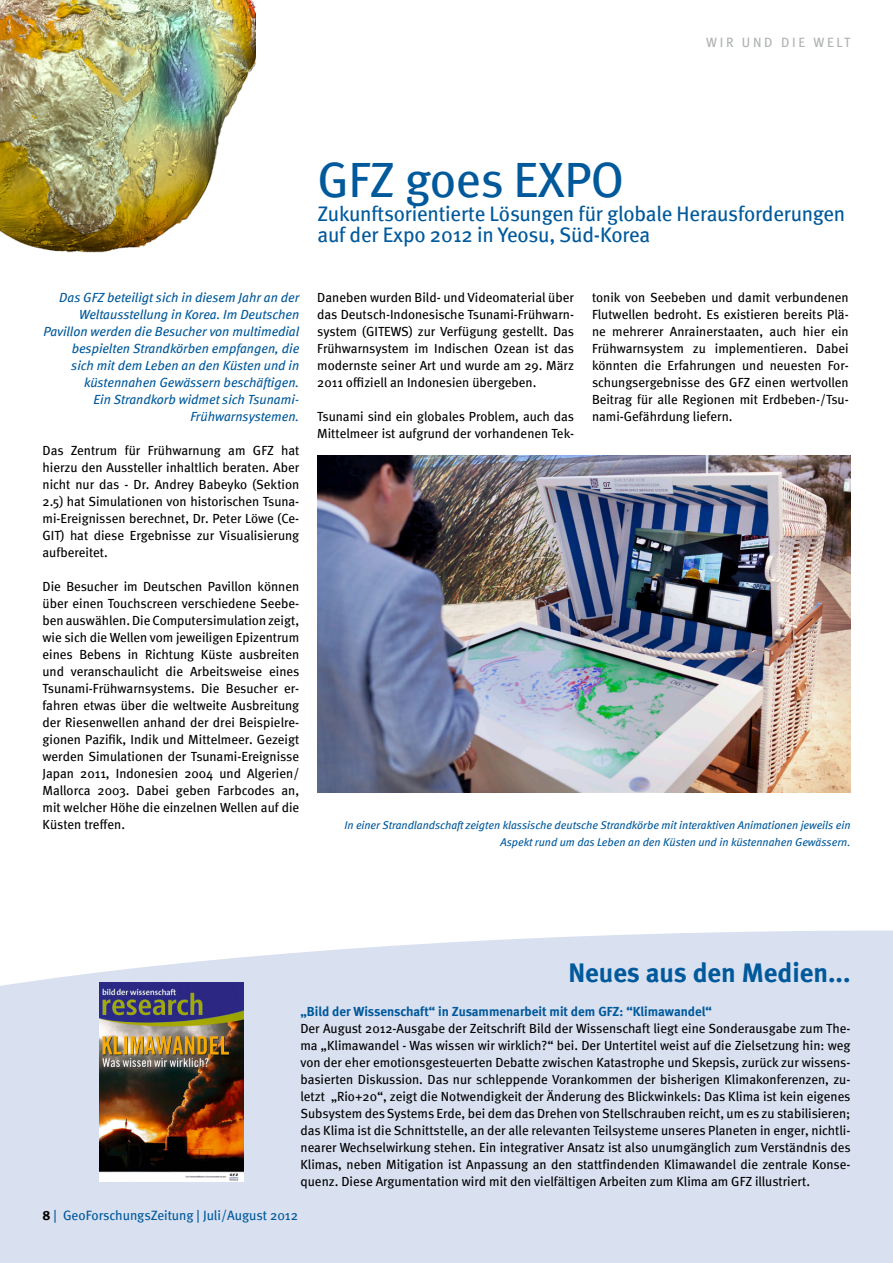
<style>
.page{position:relative;width:893px;height:1263px;background:#fff}
.page>*{position:absolute;margin:0;border:0;box-sizing:border-box;transform-origin:0 0}
.t1{font:49.5px "Meta";letter-spacing:-.01em;color:#00599b}
.t2{font:700 27px "Meta";color:#00599b}
.t3{font:21px/21px "Meta";letter-spacing:-.01em;color:#00599b}
.t4{font:13.5px "Meta";color:#00599b}
.t5{font:13.5px "Meta";letter-spacing:.2em;color:#b0b2b2}
.t6{font:13.2px/17px "Meta";color:#000;text-align:justify}
.t7{font:italic 13.2px/17px "Meta";color:#00599b;text-align:right}
.t8{font:700 13.2px "Meta";color:#00599b}
.t9{font:italic 11.25px/17px "Meta";color:#00599b;text-align:right}
.s1{font-weight:700;color:#000}
</style>
<div class="page">
<svg style="left:0;top:930px;width:893px;height:69px;fill:#d9e0f0"></svg>
<div style="left:0;top:999px;width:893px;height:264px;background:#d9e0f0"></div>
<img style="left:317px;top:455px;width:533px;height:337px">
<img style="left:0;top:0;width:256px;height:253px">
<img style="left:99px;top:982px;width:144px;height:200px">
<p class="t5" style="left:706px;top:34px;width:146px">WIR UND DIE WELT</p>
<h1 class="t1" style="left:317px;top:151px;width:308px">GFZ goes EXPO</h1>
<h3 class="t3" style="left:317px;top:203px;width:529px">Zukunftsorientierte Lösungen für globale Herausforderungen auf der Expo 2012 in Yeosu, Süd-Korea</h3>
<p class="t7" style="left:43px;top:289px;width:258px">Das GFZ beteiligt sich in diesem Jahr an der Weltausstellung in Korea. Im Deutschen Pavillon werden die Besucher von multimedial bespielten Strandkörben empfangen, die<br>sich mit dem Leben an den Küsten und in küstennahen Gewässern beschäftigen.<br>Ein Strandkorb widmet sich Tsunami-Frühwarnsystemen.</p>
<p class="t6" style="left:43px;top:442px;width:258px">Das Zentrum für Frühwarnung am GFZ hat hierzu den Aussteller inhaltlich beraten. Aber nicht nur das - Dr. Andrey Babeyko (Sektion 2.5) hat Simulationen von historischen Tsuna&shy;mi-Ereignissen berechnet, Dr. Peter Löwe (Ce-GIT) hat diese Ergebnisse zur Visualisierung aufbereitet.</p>
<p class="t6" style="left:43px;top:578px;width:258px">Die Besucher im Deutschen Pavillon können über einen Touchscreen verschiedene Seebe&shy;ben auswählen. Die Computersimulation zeigt, wie sich die Wellen vom jeweiligen Epizentrum eines Bebens in Richtung Küste ausbreiten und veranschaulicht die Arbeitsweise eines Tsunami-Frühwarnsystems. Die Besucher er&shy;fahren etwas über die weltweite Ausbreitung der Riesenwellen anhand der drei Beispielre&shy;gionen Pazifik, Indik und Mittelmeer. Gezeigt werden Simulationen der Tsunami-Ereignisse Japan 2011, Indonesien 2004 und Algerien/ Mallorca 2003. Dabei geben Farbcodes an, mit welcher Höhe die einzelnen Wellen auf die Küsten treffen.</p>
<p class="t6" style="left:317px;top:288px;width:258px">Daneben wurden Bild- und Videomaterial über das Deutsch-Indonesische Tsunami-Frühwarn&shy;system (GITEWS) zur Verfügung gestellt. Das Frühwarnsystem im Indischen Ozean ist das modernste seiner Art und wurde am 29. März 2011 offiziell an Indonesien übergeben.</p>
<p class="t6" style="left:317px;top:408px;width:258px">Tsunami sind ein globales Problem, auch das<br>Mittelmeer ist aufgrund der vorhandenen Tek-</p>
<p class="t6" style="left:592px;top:288px;width:258px">tonik von Seebeben und damit verbundenen Flutwellen bedroht. Es existieren bereits Plä&shy;ne mehrerer Anrainerstaaten, auch hier ein Frühwarnsystem zu implementieren. Dabei könnten die Erfahrungen und neuesten For&shy;schungsergebnisse des GFZ einen wertvollen Beitrag für alle Regionen mit Erdbeben-/Tsu&shy;nami-Gefährdung liefern.</p>
<p class="t9" style="left:344px;top:817px;width:508px">In einer Strandlandschaft zeigten klassische deutsche Strandkörbe mit interaktiven Animationen jeweils ein<br>Aspekt rund um das Leben an den Küsten und in küstennahen Gewässern.</p>
<h2 class="t2" style="left:568px;top:957px;width:284px">Neues aus den Medien...</h2>
<p class="t8" style="left:300px;top:1004px;width:413px">„Bild der Wissenschaft“ in Zusammenarbeit mit dem GFZ: “Klimawandel“</p>
<p class="t6" style="left:300px;top:1020px;width:552px">Der August 2012-Ausgabe der Zeitschrift Bild der Wissenschaft liegt eine Sonderausgabe zum The&shy;ma „Klimawandel - Was wissen wir wirklich?“ bei. Der Untertitel weist auf die Zielsetzung hin: weg von der eher emotionsgesteuerten Debatte zwischen Katastrophe und Skepsis, zurück zur wissens&shy;basierten Diskussion. Das nur schleppende Vorankommen der bisherigen Klimakonferenzen, zu&shy;letzt „Rio+20“, zeigt die Notwendigkeit der Änderung des Blickwinkels: Das Klima ist kein eigenes Subsystem des Systems Erde, bei dem das Drehen von Stellschrauben reicht, um es zu stabilisieren; das Klima ist die Schnittstelle, an der alle relevanten Teilsysteme unseres Planeten in enger, nichtli&shy;nearer Wechselwirkung stehen. Ein integrativer Ansatz ist also unumgänglich zum Verständnis des Klimas, neben Mitigation ist Anpassung an den stattfindenden Klimawandel die zentrale Konse&shy;quenz. Diese Argumentation wird mit den vielfältigen Arbeiten zum Klima am GFZ illustriert.</p>
<p class="t4" style="left:43px;top:1208px;width:257px"><span class="s1">8</span> | GeoForschungsZeitung | Juli/August 2012</p>
</div>
